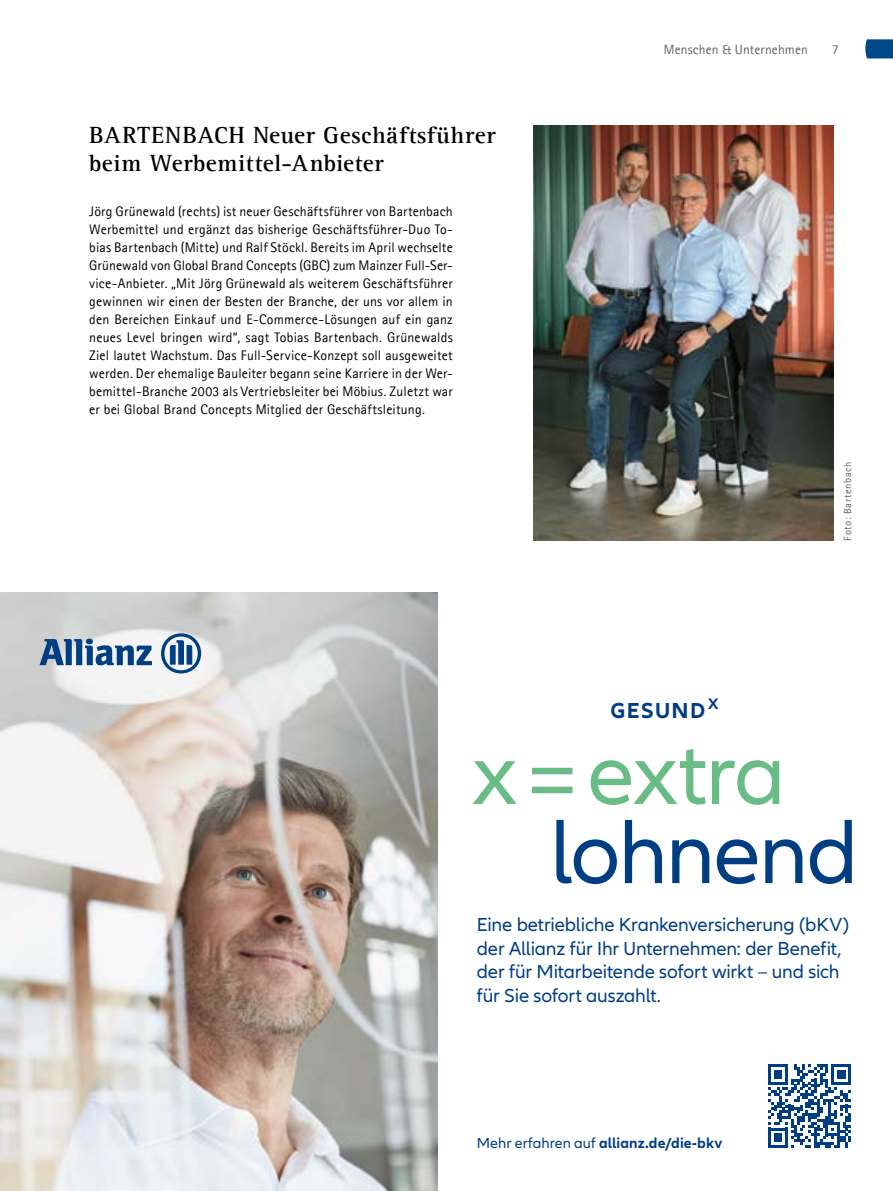
<style>
.page{position:relative;width:893px;height:1191px;background:#fff}
.page>*{position:absolute;margin:0;border:0;box-sizing:border-box;transform-origin:0 0}
.t1{font:90px "Allianz Neo";letter-spacing:-.02em;color:#6abc86}
.t2{font:90px "Allianz Neo";letter-spacing:-.02em;color:#003e84}
.t3{font:700 24px/28.5px "Agfa Rotis Serif";letter-spacing:.02em;color:#000}
.t4{font:700 22.5px "Allianz Neo";letter-spacing:.06em;color:#003e84}
.t5{font:19.5px/23.4px "Allianz Neo";letter-spacing:-.01em;color:#003e84}
.t6{font:700 15px "Allianz Neo";letter-spacing:.005em;color:#003e84}
.t7{font:13.8px/18px "Agfa Rotis Sans Serif";letter-spacing:.015em;color:#000;text-align:justify}
.t8{font:13.5px "Agfa Rotis Sans Serif";letter-spacing:.01em;color:#636362}
.t9{font:10.5px "Agfa Rotis Sans Serif";letter-spacing:.055em;color:#636362}
.s1{font-weight:400}
</style>
<div class="page">
<svg style="left:865px;top:39px;width:28px;height:19px"></svg>
<img style="left:0;top:592px;width:437px;height:599px">
<svg style="left:768px;top:1064px;width:83px;height:83px"></svg>
<svg style="left:40px;top:638px;width:112px;height:27px"></svg>
<svg style="left:161px;top:633px;width:40px;height:40px"></svg>
<img style="left:533px;top:126px;width:300px;height:414px">
<h2 class="t3" style="left:89px;top:121px;width:408px">BARTENBACH Neuer Geschäftsführer beim Werbemittel-Anbieter</h2>
<p class="t7" style="left:89px;top:202px;width:365px">Jörg Grünewald (rechts) ist neuer Geschäftsführer von Bartenbach Werbemittel und ergänzt das bisherige Geschäftsführer-Duo To&shy;bias Bartenbach (Mitte) und Ralf Stöckl. Bereits im April wechselte Grünewald von Global Brand Concepts (GBC) zum Mainzer Full-Ser&shy;vice-Anbieter. „Mit Jörg Grünewald als weiterem Geschäftsführer gewinnen wir einen der Besten der Branche, der uns vor allem in den Bereichen Einkauf und E-Commerce-Lösungen auf ein ganz neues Level bringen wird“, sagt Tobias Bartenbach. Grünewalds Ziel lautet Wachstum. Das Full-Service-Konzept soll ausgeweitet werden. Der ehemalige Bauleiter begann seine Karriere in der Wer&shy;bemittel-Branche 2003 als Vertriebsleiter bei Möbius. Zuletzt war er bei Global Brand Concepts Mitglied der Geschäftsleitung.</p>
<p class="t8" style="left:664px;top:42px;width:146px">Menschen &amp; Unternehmen</p>
<p class="t8" style="left:832px;top:42px;width:8px">7</p>
<h3 class="t4" style="left:610px;top:697px;width:110px">GESUND <sup>X</sup></h3>
<p class="t9" style="left:841px;top:540px;width:80px;rotate:-90deg">Foto: Bartenbach</p>
<h1 class="t1" style="left:472px;top:722px;width:315px">x = extra</h1>
<h1 class="t2" style="left:550px;top:802px;width:310px">lohnend</h1>
<h3 class="t5" style="left:477px;top:913px;width:374px">Eine betriebliche Krankenversicherung (bKV) der Allianz für Ihr Unternehmen: der Benefit, der für Mitarbeitende sofort wirkt – und sich für Sie sofort auszahlt.</h3>
<p class="t6" style="left:477px;top:1134px;width:247px"><span class="s1">Mehr erfahren auf</span> allianz.de/die-bkv</p>
</div>
